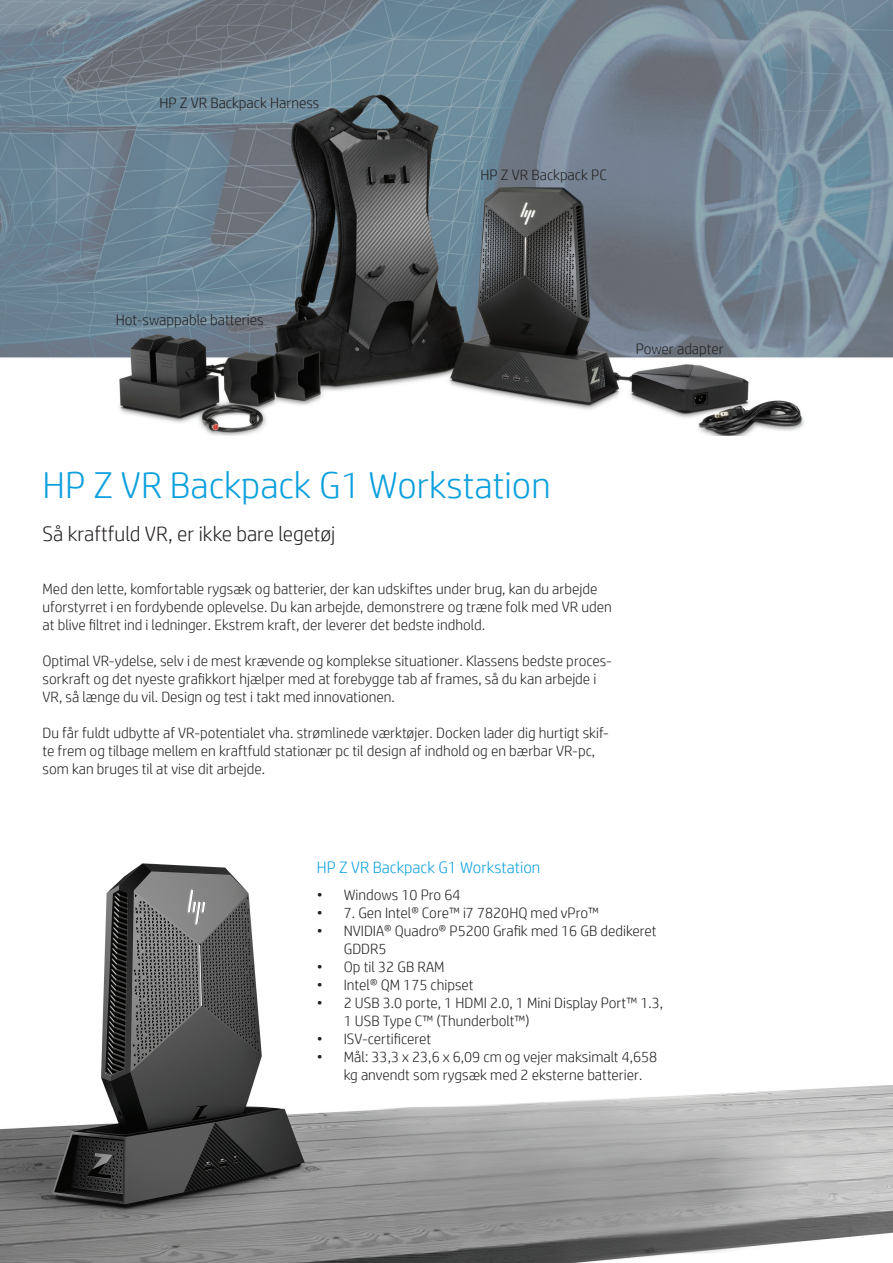
<style>
.page{position:relative;width:893px;height:1263px;background:#fff}
.page>*{position:absolute;margin:0;border:0;box-sizing:border-box;transform-origin:0 0}
.t1{font:300 37.5px "HP Simplified";color:#0ca0dd}
.t2{font:300 21px "HP Simplified";color:#231f20}
.t3{font:300 16.5px "HP Simplified";color:#0ca0dd}
.t4{font:300 15px/18px "HP Simplified";color:#231f20}
</style>
<div class="page">
<img style="left:0;top:863px;width:893px;height:400px">
<svg style="left:443px;top:1214px;width:6px;height:10px"></svg>
<img style="left:0;top:0;width:893px;height:436px">
<p class="t4" style="left:159px;top:93px;width:161px">HP Z VR Backpack Harness</p>
<p class="t4" style="left:480px;top:165px;width:128px">HP Z VR Backpack PC</p>
<p class="t4" style="left:116px;top:310px;width:149px">Hot-swappable batteries</p>
<p class="t4" style="left:636px;top:340px;width:89px">Power adapter</p>
<h1 class="t1" style="left:43px;top:460px;width:509px">HP Z VR Backpack G1 Workstation</h1>
<h2 class="t2" style="left:43px;top:519px;width:294px">Så kraftfuld VR, er ikke bare legetøj</h2>
<p class="t4" style="left:43px;top:579px;width:571px">Med den lette, komfortable rygsæk og batterier, der kan udskiftes under brug, kan du arbejde uforstyrret i en fordybende oplevelse. Du kan arbejde, demonstrere og træne folk med VR uden at blive filtret ind i ledninger. Ekstrem kraft, der leverer det bedste indhold.</p>
<p class="t4" style="left:43px;top:651px;width:571px">Optimal VR-ydelse, selv i de mest krævende og komplekse situationer. Klassens bedste proces&shy;sorkraft og det nyeste grafikkort hjælper med at forebygge tab af frames, så du kan arbejde i<br>VR, så længe du vil. Design og test i takt med innovationen.</p>
<p class="t4" style="left:43px;top:723px;width:568px">Du får fuldt udbytte af VR-potentialet vha. strømlinede værktøjer. Docken lader dig hurtigt skif&shy;te frem og tilbage mellem en kraftfuld stationær pc til design af indhold og en bærbar VR-pc, som kan bruges til at vise dit arbejde.</p>
<p class="t3" style="left:317px;top:856px;width:225px">HP Z VR Backpack G1 Workstation</p>
<p class="t4" style="left:317px;top:885px;width:145px">• Windows 10 Pro 64</p>
<p class="t4" style="left:317px;top:903px;width:284px">• 7. Gen Intel® Core™ i7 7820HQ med vPro™</p>
<p class="t4" style="left:344px;top:921px;width:314px;text-indent:-27px">• NVIDIA® Quadro® P5200 Grafik med 16 GB dedikeret<br>GDDR5</p>
<p class="t4" style="left:317px;top:957px;width:129px">• Op til 32 GB RAM</p>
<p class="t4" style="left:317px;top:975px;width:158px">• Intel® QM 175 chipset</p>
<p class="t4" style="left:344px;top:993px;width:321px;text-indent:-27px">• 2 USB 3.0 porte, 1 HDMI 2.0, 1 Mini Display Port™ 1.3,<br>1 USB Type C™ (Thunderbolt™)</p>
<p class="t4" style="left:317px;top:1029px;width:116px">• ISV-certificeret</p>
<p class="t4" style="left:344px;top:1047px;width:315px;text-indent:-27px">• Mål: 33,3 x 23,6 x 6,09 cm og vejer maksimalt 4,658 kg anvendt som rygsæk med 2 eksterne batterier.</p>
</div>
